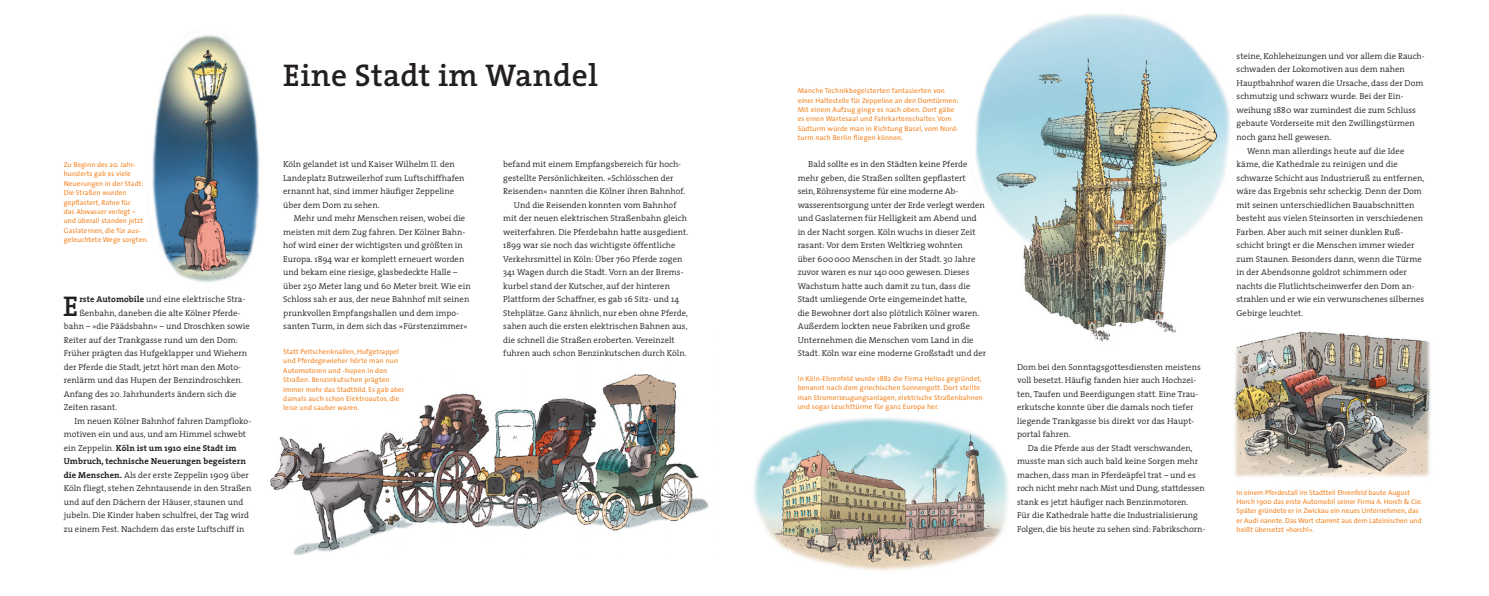
<style>
.page{position:relative;width:1489px;height:596px;background:#fff}
.page>*{position:absolute;margin:0;border:0;box-sizing:border-box;transform-origin:0 0}
.t1{font:600 31.5px "The Serif";letter-spacing:.01em;color:#231f20}
.t2{font:600 28.65px "The Serif";color:#231f20}
.t3{font:300 8.62px/13.5px "The Serif";letter-spacing:.005em;color:#231f20}
.t4{font:700 8.62px "The Serif";letter-spacing:.005em;color:#231f20}
.t5{font:7.12px/9.4px "The Sans";letter-spacing:.01em;color:#f5821f}
.s1{font-weight:700}
.s2{font-weight:300}
</style>
<div class="page">
<img style="left:270px;top:374px;width:439px;height:182px">
<img style="left:152px;top:35px;width:108px;height:248px">
<img style="left:754px;top:417px;width:254px;height:154px">
<img style="left:975px;top:13px;width:255px;height:329px">
<img style="left:1225px;top:329px;width:206px;height:148px">
<p class="t5" style="left:64px;top:160px;width:86px">Zu Beginn des 20. Jahr&shy;hunderts gab es viele<br>Neuerungen in der Stadt:<br>Die Straßen wurden gepflastert, Rohre für<br>das Abwasser verlegt – und überall standen jetzt<br>Gaslaternen, die für aus&shy;geleuchtete Wege sorgten.</p>
<h2 class="t2" style="left:63px;top:282px;width:17px">E</h2>
<p class="t3" style="left:79px;top:292px;width:167px"><span class="s1">rste Automobile</span> und eine elektrische Stra-</p>
<p class="t3" style="left:79px;top:305px;width:162px">ßenbahn, daneben die alte Kölner Pferde-</p>
<p class="t3" style="left:64px;top:319px;width:188px">bahn – »die Päädsbahn« – und Droschken sowie</p>
<p class="t3" style="left:64px;top:332px;width:176px">Reiter auf der Trankgasse rund um den Dom:</p>
<p class="t3" style="left:64px;top:346px;width:185px">Früher prägten das Hufgeklapper und Wiehern</p>
<p class="t3" style="left:64px;top:359px;width:179px">der Pferde die Stadt, jetzt hört man den Moto-</p>
<p class="t3" style="left:64px;top:373px;width:180px">renlärm und das Hupen der Benzindroschken.</p>
<p class="t3" style="left:64px;top:386px;width:174px">Anfang des 20. Jahrhunderts ändern sich die</p>
<p class="t3" style="left:64px;top:400px;width:55px">Zeiten rasant.</p>
<p class="t3" style="left:74px;top:413px;width:178px">Im neuen Kölner Bahnhof fahren Dampfloko-</p>
<p class="t3" style="left:64px;top:427px;width:184px">motiven ein und aus, und am Himmel schwebt</p>
<p class="t4" style="left:64px;top:440px;width:174px"><span class="s2">ein Zeppelin.</span> Köln ist um 1910 eine Stadt im</p>
<p class="t4" style="left:64px;top:454px;width:183px">Umbruch, technische Neuerungen begeistern</p>
<p class="t3" style="left:64px;top:467px;width:186px"><span class="s1">die Menschen.</span> Als der erste Zeppelin 1909 über</p>
<p class="t3" style="left:64px;top:481px;width:189px">Köln fliegt, stehen Zehntausende in den Straßen</p>
<p class="t3" style="left:64px;top:494px;width:181px">und auf den Dächern der Häuser, staunen und</p>
<p class="t3" style="left:64px;top:508px;width:187px">jubeln. Die Kinder haben schulfrei, der Tag wird</p>
<p class="t3" style="left:64px;top:521px;width:182px">zu einem Fest. Nachdem das erste Luftschiff in</p>
<h1 class="t1" style="left:283px;top:49px;width:316px">Eine Stadt im Wandel</h1>
<p class="t3" style="left:283px;top:157px;width:183px">Köln gelandet ist und Kaiser Wilhelm II. den Landeplatz Butzweilerhof zum Luftschiffhafen ernannt hat, sind immer häufiger Zeppeline über dem Dom zu sehen.</p>
<p class="t3" style="left:283px;top:211px;width:189px;text-indent:11px">Mehr und mehr Menschen reisen, wobei die meisten mit dem Zug fahren. Der Kölner Bahn&shy;hof wird einer der wichtigsten und größten in Europa. 1894 war er komplett erneuert worden und bekam eine riesige, glasbedeckte Halle – über 250 Meter lang und 60 Meter breit. Wie ein Schloss sah er aus, der neue Bahnhof mit seinen prunkvollen Empfangshallen und dem impo&shy;santen Turm, in dem sich das »Fürstenzimmer«</p>
<p class="t5" style="left:283px;top:346px;width:123px">Statt Peitschenknallen, Hufgetrappel und Pferdegewieher hörte man nun Automotoren und -hupen in den Straßen. Benzinkutschen prägten immer mehr das Stadtbild. Es gab aber damals auch schon Elektroautos, die leise und sauber waren.</p>
<p class="t3" style="left:503px;top:157px;width:179px">befand mit einem Empfangsbereich für hoch-</p>
<p class="t3" style="left:503px;top:170px;width:172px">gestellte Persönlichkeiten. »Schlösschen der</p>
<p class="t3" style="left:503px;top:184px;width:184px">Reisenden« nannten die Kölner ihren Bahnhof.</p>
<p class="t3" style="left:514px;top:197px;width:164px">Und die Reisenden konnten vom Bahnhof</p>
<p class="t3" style="left:503px;top:211px;width:185px">mit der neuen elektrischen Straßenbahn gleich</p>
<p class="t3" style="left:503px;top:224px;width:187px">weiterfahren. Die Pferdebahn hatte ausgedient.</p>
<p class="t3" style="left:503px;top:238px;width:174px">1899 war sie noch das wichtigste öffentliche</p>
<p class="t3" style="left:503px;top:251px;width:181px">Verkehrsmittel in Köln: Über 760 Pferde zogen</p>
<p class="t3" style="left:503px;top:265px;width:182px">341 Wagen durch die Stadt. Vorn an der Brems-</p>
<p class="t3" style="left:503px;top:278px;width:168px">kurbel stand der Kutscher, auf der hinteren</p>
<p class="t3" style="left:503px;top:292px;width:177px">Plattform der Schaffner, es gab 16 Sitz- und 14</p>
<p class="t3" style="left:503px;top:305px;width:186px">Stehplätze. Ganz ähnlich, nur eben ohne Pferde,</p>
<p class="t3" style="left:503px;top:319px;width:186px">sahen auch die ersten elektrischen Bahnen aus,</p>
<p class="t3" style="left:503px;top:332px;width:173px">die schnell die Straßen eroberten. Vereinzelt</p>
<p class="t3" style="left:503px;top:346px;width:185px">fuhren auch schon Benzinkutschen durch Köln.</p>
<p class="t5" style="left:797px;top:86px;width:162px">Manche Technikbegeisterten fantasierten von einer Haltestelle für Zeppeline an den Domtürmen:<br>Mit einem Aufzug ginge es nach oben. Dort gäbe es einen Wartesaal und Fahrkartenschalter. Vom Südturm würde man in Richtung Basel, vom Nord&shy;turm nach Berlin fliegen können.</p>
<p class="t3" style="left:797px;top:157px;width:190px;text-indent:11px">Bald sollte es in den Städten keine Pferde mehr geben, die Straßen sollten gepflastert<br>sein, Röhrensysteme für eine moderne Ab - wasserentsorgung unter der Erde verlegt werden und Gaslaternen für Helligkeit am Abend und in der Nacht sorgen. Köln wuchs in dieser Zeit rasant: Vor dem Ersten Weltkrieg wohnten<br>über 600000 Menschen in der Stadt. 30 Jahre zuvor waren es nur 140000 gewesen. Dieses Wachstum hatte auch damit zu tun, dass die Stadt umliegende Orte eingemeindet hatte,<br>die Bewohner dort also plötzlich Kölner waren.<br>Außerdem lockten neue Fabriken und große Unternehmen die Menschen vom Land in die Stadt. Köln war eine moderne Großstadt und der</p>
<p class="t5" style="left:797px;top:373px;width:187px">In Köln-Ehrenfeld wurde 1882 die Firma Helios gegründet, benannt nach dem griechischen Sonnengott. Dort stellte man Stromerzeugungsanlagen, elektrische Straßenbahnen und sogar Leuchttürme für ganz Europa her.</p>
<p class="t3" style="left:1017px;top:359px;width:185px">Dom bei den Sonntagsgottesdiensten meistens voll besetzt. Häufig fanden hier auch Hochzei&shy;ten, Taufen und Beerdigungen statt. Eine Trau&shy;erkutsche konnte über die damals noch tiefer liegende Trankgasse bis direkt vor das Haupt&shy;portal fahren.</p>
<p class="t3" style="left:1017px;top:440px;width:189px;text-indent:11px">Da die Pferde aus der Stadt verschwanden, musste man sich auch bald keine Sorgen mehr machen, dass man in Pferdeäpfel trat – und es roch nicht mehr nach Mist und Dung, stattdessen stank es jetzt häufiger nach Benzinmotoren.<br>Für die Kathedrale hatte die Industrialisierung Folgen, die bis heute zu sehen sind: Fabrikschorn-</p>
<p class="t3" style="left:1236px;top:49px;width:189px">steine, Kohleheizungen und vor allem die Rauch-</p>
<p class="t3" style="left:1236px;top:62px;width:170px">schwaden der Lokomotiven aus dem nahen</p>
<p class="t3" style="left:1236px;top:76px;width:188px">Haupt bahnhof waren die Ursache, dass der Dom</p>
<p class="t3" style="left:1236px;top:89px;width:168px">schmutzig und schwarz wurde. Bei der Ein-</p>
<p class="t3" style="left:1236px;top:103px;width:181px">weihung 1880 war zumindest die zum Schluss</p>
<p class="t3" style="left:1236px;top:116px;width:180px">gebaute Vorderseite mit den Zwillingstürmen</p>
<p class="t3" style="left:1236px;top:130px;width:96px">noch ganz hell gewesen.</p>
<p class="t3" style="left:1247px;top:143px;width:159px">Wenn man allerdings heute auf die Idee</p>
<p class="t3" style="left:1236px;top:157px;width:163px">käme, die Kathedrale zu reinigen und die</p>
<p class="t3" style="left:1236px;top:170px;width:189px">schwarze Schicht aus Industrieruß zu entfernen,</p>
<p class="t3" style="left:1236px;top:184px;width:187px">wäre das Ergebnis sehr scheckig. Denn der Dom</p>
<p class="t3" style="left:1236px;top:197px;width:179px">mit seinen unterschiedlichen Bauabschnitten</p>
<p class="t3" style="left:1236px;top:211px;width:188px">besteht aus vielen Steinsorten in verschiedenen</p>
<p class="t3" style="left:1236px;top:224px;width:168px">Farben. Aber auch mit seiner dunklen Ruß-</p>
<p class="t3" style="left:1236px;top:238px;width:179px">schicht bringt er die Menschen immer wieder</p>
<p class="t3" style="left:1236px;top:251px;width:187px">zum Staunen. Besonders dann, wenn die Türme</p>
<p class="t3" style="left:1236px;top:265px;width:172px">in der Abendsonne goldrot schimmern oder</p>
<p class="t3" style="left:1236px;top:278px;width:179px">nachts die Flutlichtscheinwerfer den Dom an-</p>
<p class="t3" style="left:1236px;top:292px;width:189px">strahlen und er wie ein verwunschenes silbernes</p>
<p class="t3" style="left:1236px;top:305px;width:68px">Gebirge leuchtet.</p>
<p class="t5" style="left:1236px;top:487px;width:187px">In einem Pferdestall im Stadtteil Ehrenfeld baute August Horch 1900 das erste Automobil seiner Firma A. Horch &amp; Cie.<br>Später gründete er in Zwickau ein neues Unternehmen, das er Audi nannte. Das Wort stammt aus dem Lateinischen und heißt übersetzt »horch!«.</p>
</div>
